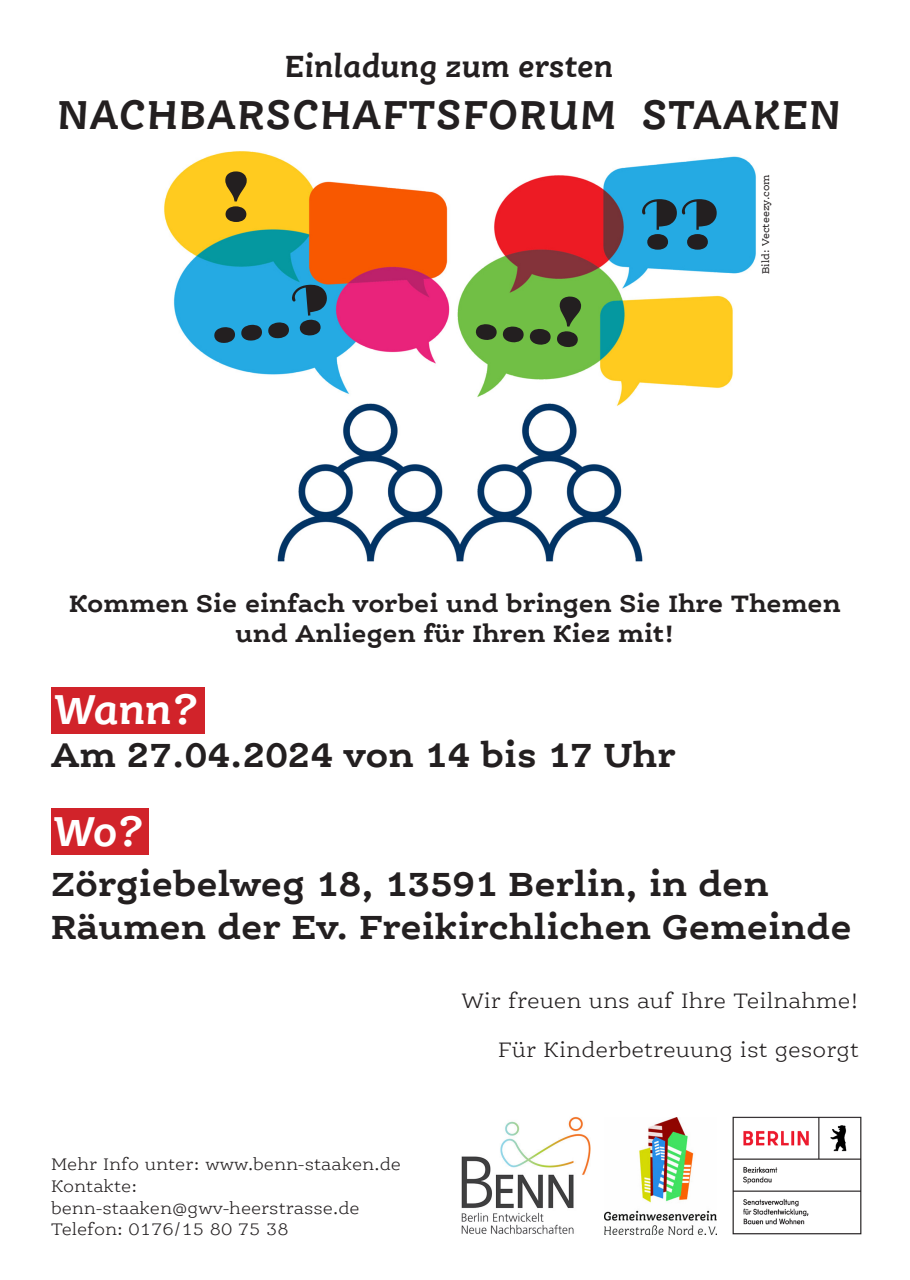
<style>
.page{position:relative;width:910px;height:1280px;background:#fff}
.page>*{position:absolute;margin:0;border:0;box-sizing:border-box;transform-origin:0 0}
.t1{font:72px "Broadway";color:#231f20}
.t2{font:italic 700 45px "Ernestine Offc Pro";letter-spacing:-.03em;color:#fff}
.t3{font:italic 700 43.5px "Ernestine Offc Pro";letter-spacing:.03em;color:#231f20}
.t4{font:700 36px "Ernestine Offc Pro";color:#231f20}
.t5{font:italic 700 33px "Ernestine Offc Pro";color:#231f20}
.t6{font:700 25.5px "Ernestine Offc Pro";color:#231f20}
.t7{font:300 22.5px "Ernestine Offc Pro";color:#231f20}
.t8{font:300 18px "Ernestine Offc Pro";color:#231f20}
.t9{font:10.5px "Ernestine Offc Pro";color:#231f20}
</style>
<div class="page">
<img style="left:164px;top:151px;width:592px;height:411px">
<div style="left:51px;top:687px;width:153px;height:46px;background:#d1232a"></div>
<div style="left:51px;top:808px;width:98px;height:47px;background:#d1232a"></div>
<img style="left:732px;top:1116px;width:130px;height:119px">
<img style="left:604px;top:1117px;width:113px;height:118px">
<img style="left:461px;top:1117px;width:129px;height:117px">
<p class="t5" style="left:285px;top:45px;width:330px">Einladung zum ersten</p>
<p class="t3" style="left:57px;top:87px;width:785px">NACHBARSCHAFTSFORUM STAAKEN</p>
<p class="t1" style="left:222px;top:155px;width:29px">!</p>
<p class="t1" style="left:206px;top:277px;width:123px;rotate:-5deg">...?</p>
<p class="t1" style="left:478px;top:272px;width:110px;rotate:5deg">...!</p>
<p class="t1" style="left:639px;top:183px;width:81px">??</p>
<p class="t9" style="left:759px;top:274px;width:101px;rotate:-90deg">Bild: Vecteezy.com</p>
<p class="t6" style="left:69px;top:587px;width:773px">Kommen Sie einfach vorbei und bringen Sie Ihre Themen</p>
<p class="t6" style="left:235px;top:617px;width:441px">und Anliegen für Ihren Kiez mit!</p>
<p class="t2" style="left:55px;top:681px;width:147px">Wann?</p>
<p class="t4" style="left:51px;top:731px;width:626px">Am 27.04.2024 von 14 bis 17 Uhr</p>
<p class="t2" style="left:54px;top:802px;width:93px">Wo?</p>
<p class="t4" style="left:51px;top:861px;width:719px">Zörgiebelweg 18, 13591 Berlin, in den</p>
<p class="t4" style="left:51px;top:904px;width:802px">Räumen der Ev. Freikirchlichen Gemeinde</p>
<p class="t8" style="left:51px;top:1154px;width:351px">Mehr Info unter: www.benn-staaken.de</p>
<p class="t8" style="left:51px;top:1175px;width:88px">Kontakte:</p>
<p class="t8" style="left:51px;top:1197px;width:310px">benn-staaken@gwv-heerstrasse.de</p>
<p class="t8" style="left:51px;top:1218px;width:239px">Telefon: 0176/15 80 75 38</p>
<p class="t7" style="left:462px;top:987px;width:399px">Wir freuen uns auf Ihre Teilnahme!</p>
<p class="t7" style="left:498px;top:1036px;width:362px">Für Kinderbetreuung ist gesorgt</p>
</div>
